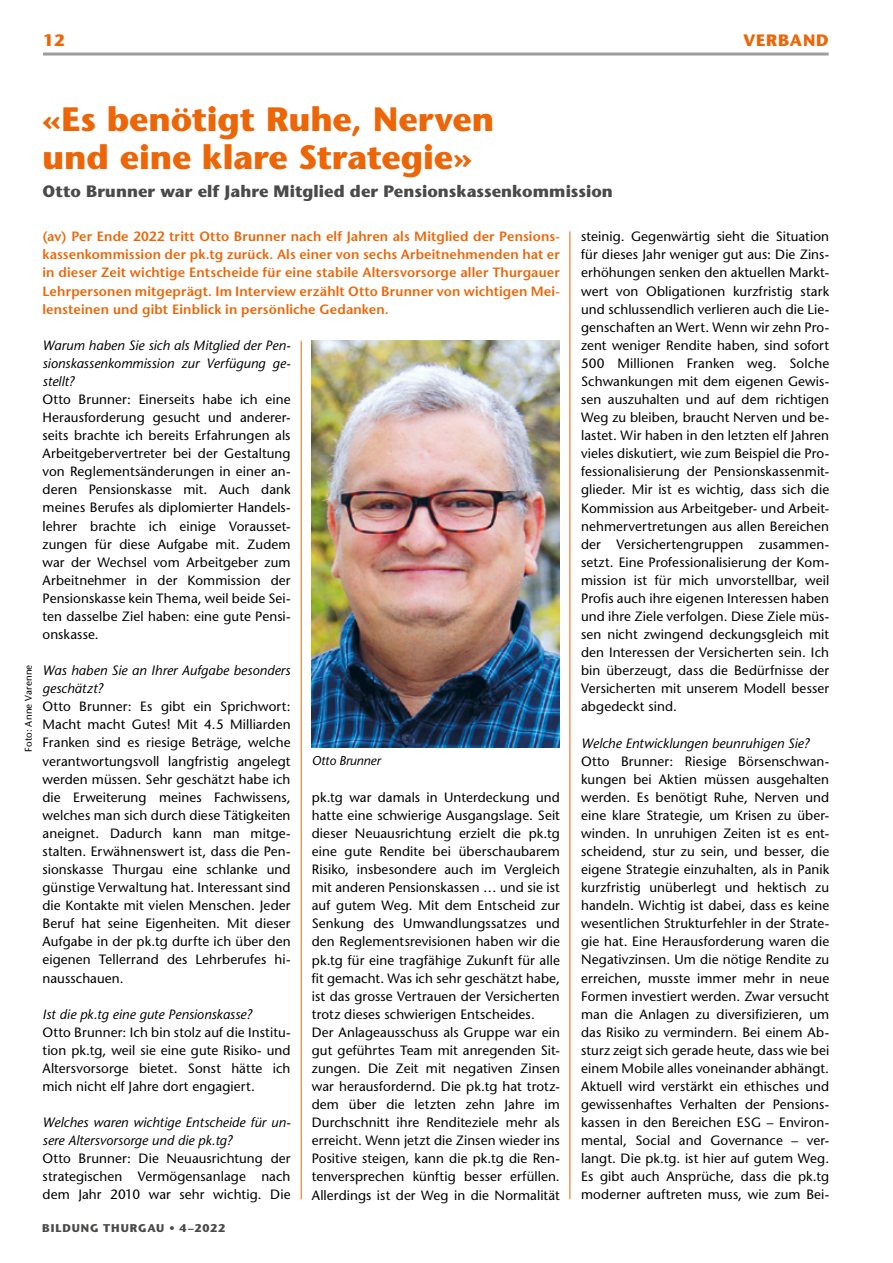
<style>
.page{position:relative;width:893px;height:1263px;background:#fff}
.page>*{position:absolute;margin:0;border:0;box-sizing:border-box;transform-origin:0 0}
.t1{font:700 33.75px/37.5px "Stone Sans Std";letter-spacing:-.005em;color:#ec6608}
.t2{font:700 16.5px "Stone Sans Std";letter-spacing:.005em;color:#4a4a49}
.t3{font:700 16.5px "Stone Sans Std";letter-spacing:.05em;color:#ec6608}
.t4{font:500 13.5px/18.1px "Stone Sans Std";letter-spacing:.005em;color:#000;text-align:justify}
.t5{font:600 13.5px/18.1px "Stone Sans Std";letter-spacing:.01em;color:#ec6608;text-align:justify}
.t6{font:italic 500 13.5px/18.1px "Stone Sans Std";color:#000}
.t7{font:italic 500 12.75px "Stone Sans Std";letter-spacing:-.01em;color:#000}
.t8{font:700 11.25px "Stone Sans Std";letter-spacing:.075em;color:#4a4a49}
.t9{font:500 9.75px "Stone Sans Std";letter-spacing:.015em;color:#000}
</style>
<div class="page">
<hr style="left:43px;top:53px;width:786px;height:3px;background:#9d9d9c">
<hr style="left:569px;top:231px;width:1px;height:968px;background:#ec6608">
<hr style="left:301px;top:341px;width:1px;height:858px;background:#ec6608">
<img style="left:312px;top:341px;width:248px;height:406px">
<p class="t3" style="left:43px;top:31px;width:23px">12</p>
<p class="t3" style="left:743px;top:31px;width:87px">VERBAND</p>
<p class="t9" style="left:23px;top:752px;width:89px;rotate:-90deg">Foto: Anne Varenne</p>
<h1 class="t1" style="left:43px;top:101px;width:453px">«Es benötigt Ruhe, Nerven und eine klare Strategie»</h1>
<p class="t2" style="left:43px;top:181px;width:572px">Otto Brunner war elf Jahre Mitglied der Pensionskassenkommission</p>
<p class="t5" style="left:43px;top:227px;width:519px">(av) Per Ende 2022 tritt Otto Brunner nach elf Jahren als Mitglied der Pensions&shy;kassenkommission der pk.tg zurück. Als einer von sechs Arbeitnehmenden hat er in dieser Zeit wichtige Entscheide für eine stabile Altersvorsorge aller Thurgauer Lehrpersonen mitgeprägt. Im Interview erzählt Otto Brunner von wichtigen Mei&shy;lensteinen und gibt Einblick in persönliche Gedanken.</p>
<p class="t4" style="left:581px;top:228px;width:250px">steinig. Gegenwärtig sieht die Situation für dieses Jahr weniger gut aus: Die Zins&shy;erhöhungen senken den aktuellen Markt&shy;wert von Obligationen kurzfristig stark und schlussendlich verlieren auch die Lie&shy;genschaften an Wert. Wenn wir zehn Pro&shy;zent weniger Rendite haben, sind sofort 500 Millionen Franken weg. Solche Schwankungen mit dem eigenen Gewis&shy;sen auszuhalten und auf dem richtigen Weg zu bleiben, braucht Nerven und be&shy;lastet. Wir haben in den letzten elf Jahren vieles diskutiert, wie zum Beispiel die Pro&shy;fessionalisierung der Pensionskassenmit&shy;glieder. Mir ist es wichtig, dass sich die Kommission aus Arbeitgeber- und Arbeit&shy;nehmervertretungen aus allen Bereichen der Versichertengruppen zusammen&shy;setzt. Eine Professionalisierung der Kom&shy;mission ist für mich unvorstellbar, weil Profis auch ihre eigenen Interessen haben und ihre Ziele verfolgen. Diese Ziele müs&shy;sen nicht zwingend deckungsgleich mit den Interessen der Versicherten sein. Ich bin überzeugt, dass die Bedürfnisse der Versicherten mit unserem Modell besser abgedeckt sind.</p>
<p class="t6" style="left:581px;top:734px;width:230px">Welche Entwicklungen beunruhigen Sie?</p>
<p class="t4" style="left:581px;top:752px;width:250px">Otto Brunner: Riesige Börsenschwan&shy;kungen bei Aktien müssen ausgehalten werden. Es benötigt Ruhe, Nerven und eine klare Strategie, um Krisen zu über&shy;winden. In unruhigen Zeiten ist es ent&shy;scheidend, stur zu sein, und besser, die eigene Strategie einzuhalten, als in Panik kurzfristig unüberlegt und hektisch zu handeln. Wichtig ist dabei, dass es keine wesentlichen Strukturfehler in der Strate&shy;gie hat. Eine Herausforderung waren die Negativzinsen. Um die nötige Rendite zu erreichen, musste immer mehr in neue Formen investiert werden. Zwar versucht man die Anlagen zu diversifizieren, um das Risiko zu vermindern. Bei einem Ab&shy;sturz zeigt sich gerade heute, dass wie bei einem Mobile alles voneinander abhängt.<br>Aktuell wird verstärkt ein ethisches und gewissenhaftes Verhalten der Pensions&shy;kassen in den Bereichen ESG – Environ&shy;mental, Social and Governance – ver&shy;langt. Die pk.tg. ist hier auf gutem Weg.<br>Es gibt auch Ansprüche, dass die pk.tg moderner auftreten muss, wie zum Bei-</p>
<p class="t6" style="left:43px;top:336px;width:250px;text-align:justify">Warum haben Sie sich als Mitglied der Pen&shy;sionskassenkommission zur Verfügung ge&shy;stellt?</p>
<p class="t4" style="left:43px;top:390px;width:250px">Otto Brunner: Einerseits habe ich eine Herausforderung gesucht und anderer&shy;seits brachte ich bereits Erfahrungen als Arbeitgebervertreter bei der Gestaltung von Reglementsänderungen in einer an&shy;deren Pensionskasse mit. Auch dank meines Berufes als diplomierter Handels&shy;lehrer brachte ich einige Vorausset&shy;zungen für diese Aufgabe mit. Zudem war der Wechsel vom Arbeitgeber zum Arbeitnehmer in der Kommission der Pensionskasse kein Thema, weil beide Sei&shy;ten dasselbe Ziel haben: eine gute Pensi&shy;onskasse.</p>
<p class="t6" style="left:43px;top:661px;width:250px">Was haben Sie an Ihrer Aufgabe besonders geschätzt?</p>
<p class="t4" style="left:43px;top:697px;width:250px">Otto Brunner: Es gibt ein Sprichwort:<br>Macht macht Gutes! Mit 4.5 Milliarden Franken sind es riesige Beträge, welche verantwortungsvoll langfristig angelegt werden müssen. Sehr geschätzt habe ich die Erweiterung meines Fachwissens, welches man sich durch diese Tätigkeiten aneignet. Dadurch kann man mitge&shy;stalten. Erwähnenswert ist, dass die Pen&shy;sionskasse Thurgau eine schlanke und günstige Verwaltung hat. Interessant sind die Kontakte mit vielen Menschen. Jeder Beruf hat seine Eigenheiten. Mit dieser Aufgabe in der pk.tg durfte ich über den eigenen Tellerrand des Lehrberufes hi&shy;nausschauen.</p>
<p class="t6" style="left:43px;top:1005px;width:211px">Ist die pk.tg eine gute Pensionskasse?</p>
<p class="t4" style="left:43px;top:1023px;width:250px">Otto Brunner: Ich bin stolz auf die Institu&shy;tion pk.tg, weil sie eine gute Risiko- und Altersvorsorge bietet. Sonst hätte ich mich nicht elf Jahre dort engagiert.</p>
<p class="t6" style="left:43px;top:1113px;width:250px">Welches waren wichtige Entscheide für un&shy;sere Altersvorsorge und die pk.tg?</p>
<p class="t4" style="left:43px;top:1149px;width:250px">Otto Brunner: Die Neuausrichtung der strategischen Vermögensanlage nach dem Jahr 2010 war sehr wichtig. Die</p>
<p class="t7" style="left:312px;top:753px;width:70px">Otto Brunner</p>
<p class="t4" style="left:312px;top:788px;width:250px;text-align:left">pk.tg war damals in Unterdeckung und hatte eine schwierige Ausgangslage. Seit dieser Neuausrichtung erzielt die pk.tg eine gute Rendite bei überschaubarem Risiko, insbesondere auch im Vergleich mit anderen Pensionskassen … und sie ist auf gutem Weg. Mit dem Entscheid zur Senkung des Umwandlungssatzes und den Reglementsrevisionen haben wir die pk.tg für eine tragfähige Zukunft für alle fit gemacht. Was ich sehr geschätzt habe, ist das grosse Vertrauen der Versicherten trotz dieses schwierigen Entscheides.<br>Der Anlageausschuss als Gruppe war ein gut geführtes Team mit anregenden Sit&shy;zungen. Die Zeit mit negativen Zinsen war herausfordernd. Die pk.tg hat trotz&shy;dem über die letzten zehn Jahre im Durchschnitt ihre Renditeziele mehr als erreicht. Wenn jetzt die Zinsen wieder ins Positive steigen, kann die pk.tg die Ren&shy;tenversprechen künftig besser erfüllen.<br>Allerdings ist der Weg in die Normalität</p>
<p class="t8" style="left:42px;top:1221px;width:184px">BILDUNG THURGAU • 4–2022</p>
</div>
